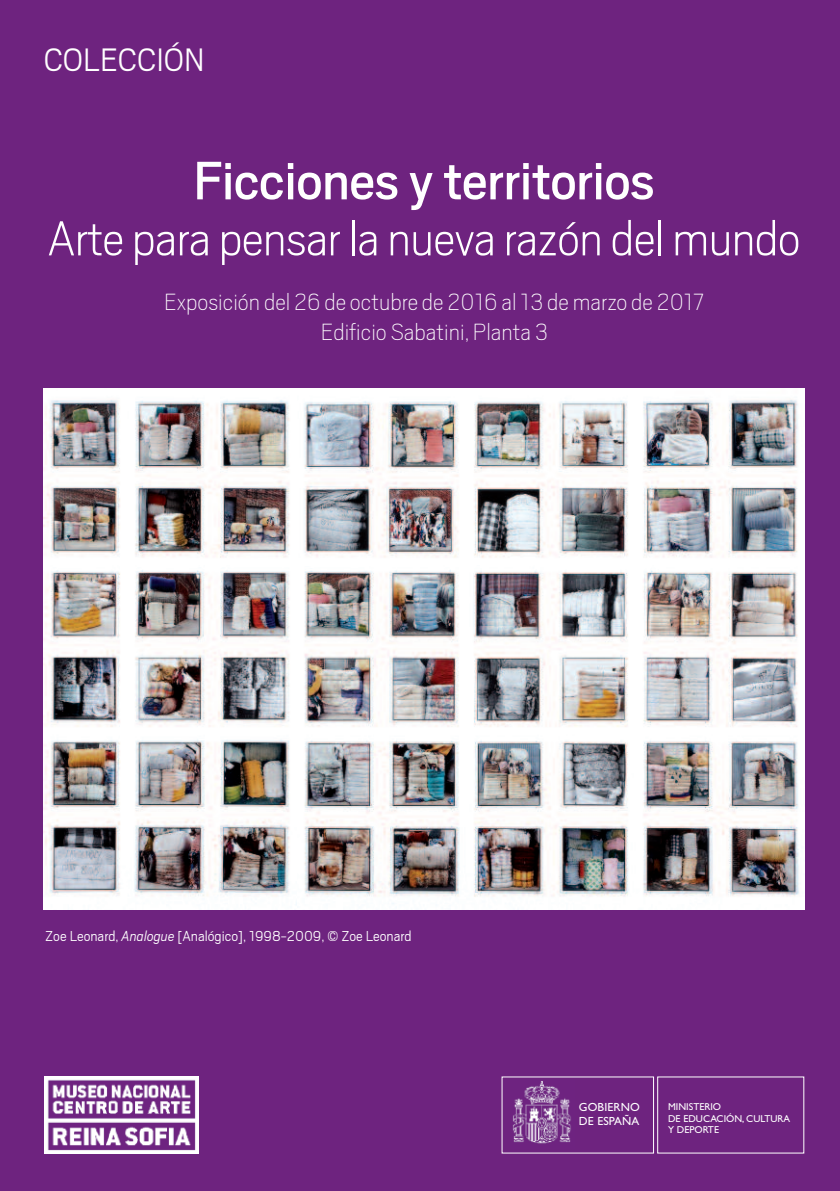
<style>
.page{position:relative;width:840px;height:1191px;background:#fff}
.page>*{position:absolute;margin:0;border:0;box-sizing:border-box;transform-origin:0 0}
.t1{font:60px "Scout";letter-spacing:-.01em;color:#fff}
.t2{font:200 54px "Scout";letter-spacing:-.015em;color:#fff}
.t3{font:300 36px "Scout";color:#fff}
.t4{font:100 26px/30px "Scout";color:#fff;text-align:center}
.t5{font:300 16px "Scout";color:#fff}
.t6{font:11.8px/14px "Gill Sans";letter-spacing:.01em;color:#fff}
.t7{font:10px/11.8px "Gill Sans";color:#fff}
.s1{font-style:italic}
</style>
<div class="page">
<div style="left:0;top:0;width:839px;height:1191px;background:#6e237f"></div>
<img style="left:45px;top:1076px;width:153px;height:77px">
<img style="left:512px;top:1081px;width:59px;height:63px">
<img style="left:44px;top:389px;width:759px;height:520px">
<h3 class="t3" style="left:44px;top:48px;width:162px">COLECCIÓN</h3>
<h1 class="t1" style="left:193px;top:162px;width:462px">Ficciones y territorios</h1>
<h2 class="t2" style="left:47px;top:221px;width:754px">Arte para pensar la nueva razón delmundo</h2>
<p class="t4" style="left:164px;top:289px;width:541px">Exposición del 26 de octubre de 2016 al13 demarzo de 2017<br>Edificio Sabatini, Planta 3</p>
<p class="t5" style="left:45px;top:931px;width:367px">Zoe Leonard, <span class="s1">Analogue</span> [Analógico], 1998-2009, © Zoe Leonard</p>
<p class="t6" style="left:578px;top:1099px;width:62px">GOBIERNO<br>DE ESPAÑA</p>
<p class="t7" style="left:667px;top:1100px;width:123px">MINISTERIO<br>DE EDUCACIÓN, CULTURA<br>Y DEPORTE</p>
</div>
